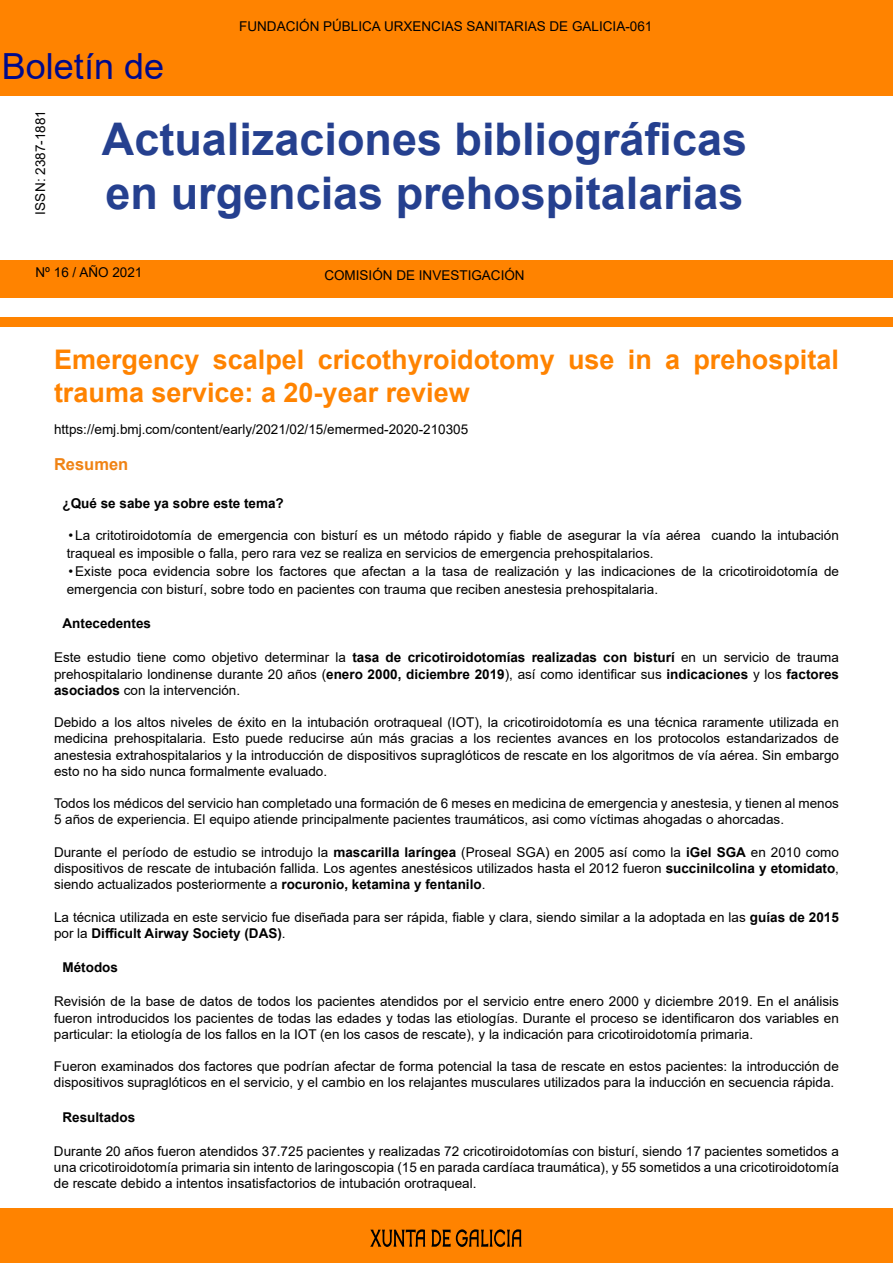
<style>
.page{position:relative;width:893px;height:1263px;background:#fff}
.page>*{position:absolute;margin:0;border:0;box-sizing:border-box;transform-origin:0 0}
.t1{font:700 45px "Arial";color:#25408f}
.t2{font:36px "Arial";color:#000a8b}
.t3{font:700 27px/32.4px "Arial";color:#ff8300}
.t4{font:700 16.5px "Arial";color:#f08314}
.t5{font:13.5px/16.2px "Arial";color:#000}
.t6{font:700 13.5px "Arial";color:#000}
.s1{font-weight:700}
</style>
<div class="page">
<div style="left:0;top:0;width:892px;height:298px;background:#ff8300"></div>
<div style="left:0;top:96px;width:893px;height:163px;background:#fff"></div>
<div style="left:0;top:1209px;width:893px;height:54px;background:#ff8300"></div>
<svg style="left:370px;top:1229px;width:55px;height:18px"></svg>
<svg style="left:431px;top:1229px;width:90px;height:18px"></svg>
<div style="left:0;top:318px;width:893px;height:9px;background:#ff8300"></div>
<h2 class="t2" style="left:2px;top:42px;width:164px">Boletín de</h2>
<p class="t5" style="left:239px;top:18px;width:415px">FUNDACIÓN PÚBLICA URXENCIAS SANITARIAS DE GALICIA-061</p>
<p class="t5" style="left:32px;top:215px;width:107px;rotate:-90deg">ISSN: 2387-1881</p>
<h1 class="t1" style="left:102px;top:107px;width:647px">Actualizaciones bibliográficas</h1>
<h1 class="t1" style="left:106px;top:161px;width:639px">en urgencias prehospitalarias</h1>
<p class="t5" style="left:35px;top:264px;width:108px">Nº 16 / AÑO 2021</p>
<p class="t5" style="left:324px;top:267px;width:202px">COMISIÓN DE INVESTIGACIÓN</p>
<h3 class="t3" style="left:54px;top:344px;width:786px">Emergency scalpel cricothyroidotomy use in a prehospital trauma service: a 20-year review</h3>
<p class="t5" style="left:54px;top:421px;width:416px">https://emj.bmj.com/content/early/2021/02/15/emermed-2020-210305</p>
<p class="t4" style="left:54px;top:453px;width:76px">Resumen</p>
<p class="t6" style="left:63px;top:494px;width:223px">¿Qué se sabe ya sobre este tema?</p>
<p class="t5" style="left:67px;top:526px;width:774px;line-height:18px">• La critotiroidotomía de emergencia con bisturí es un método rápido y fiable de asegurar la vía aérea cuando la intubación traqueal es imposible o falla, pero rara vez se realiza en servicios de emergencia prehospitalarios.</p>
<p class="t5" style="left:67px;top:562px;width:774px;line-height:18px">• Existe poca evidencia sobre los factores que afectan a la tasa de realización y las indicaciones de la cricotiroidotomía de emergencia con bisturí, sobre todo en pacientes con trauma que reciben anestesia prehospitalaria.</p>
<p class="t6" style="left:63px;top:614px;width:90px">Antecedentes</p>
<p class="t5" style="left:54px;top:649px;width:786px;text-align:justify">Este estudio tiene como objetivo determinar la <span class="s1">tasa de cricotiroidotomías realizadas con bisturí</span> en un servicio de trauma prehospitalario londinense durante 20 años (<span class="s1">enero 2000, diciembre 2019</span>), así como identificar sus <span class="s1">indicaciones</span> y los <span class="s1">factores asociados</span> con la intervención.</p>
<p class="t5" style="left:54px;top:714px;width:786px;text-align:justify">Debido a los altos niveles de éxito en la intubación orotraqueal (IOT), la cricotiroidotomía es una técnica raramente utilizada en medicina prehospitalaria. Esto puede reducirse aún más gracias a los recientes avances en los protocolos estandarizados de anestesia extrahospitalarios y la introducción de dispositivos supraglóticos de rescate en los algoritmos de vía aérea. Sin embargo esto no ha sido nunca formalmente evaluado.</p>
<p class="t5" style="left:54px;top:795px;width:786px">Todos los médicos del servicio han completado una formación de 6 meses en medicina de emergencia y anestesia, y tienen al menos<br>5 años de experiencia. El equipo atiende principalmente pacientes traumáticos, asi como víctimas ahogadas o ahorcadas.</p>
<p class="t5" style="left:54px;top:844px;width:786px;text-align:justify">Durante el período de estudio se introdujo la <span class="s1">mascarilla laríngea</span> (Proseal SGA) en 2005 así como la <span class="s1">iGel SGA</span> en 2010 como dispositivos de rescate de intubación fallida. Los agentes anestésicos utilizados hasta el 2012 fueron <span class="s1">succinilcolina y etomidato</span>, siendo actualizados posteriormente a <span class="s1">rocuronio, ketamina y fentanilo</span>.</p>
<p class="t5" style="left:54px;top:909px;width:786px">La técnica utilizada en este servicio fue diseñada para ser rápida, fiable y clara, siendo similar a la adoptada en las <span class="s1">guías de 2015 </span>por la <span class="s1">Difficult Airway Society (DAS)</span>.</p>
<p class="t6" style="left:63px;top:958px;width:57px">Métodos</p>
<p class="t5" style="left:54px;top:993px;width:786px;text-align:justify">Revisión de la base de datos de todos los pacientes atendidos por el servicio entre enero 2000 y diciembre 2019. En el análisis fueron introducidos los pacientes de todas las edades y todas las etiologías. Durante el proceso se identificaron dos variables en particular: la etiología de los fallos en la IOT (en los casos de rescate), y la indicación para cricotiroidotomía primaria.</p>
<p class="t5" style="left:54px;top:1058px;width:786px">Fueron examinados dos factores que podrían afectar de forma potencial la tasa de rescate en estos pacientes: la introducción de dispositivos supraglóticos en el servicio, y el cambio en los relajantes musculares utilizados para la inducción en secuencia rápida.</p>
<p class="t6" style="left:62px;top:1107px;width:74px">Resultados</p>
<p class="t5" style="left:54px;top:1143px;width:786px;text-align:justify">Durante 20 años fueron atendidos 37.725 pacientes y realizadas 72 cricotiroidotomías con bisturí, siendo 17 pacientes sometidos a una cricotiroidotomía primaria sin intento de laringoscopia (15 en parada cardíaca traumática), y 55 sometidos a una cricotiroidotomía de rescate debido a intentos insatisfactorios de intubación orotraqueal.</p>
</div>
